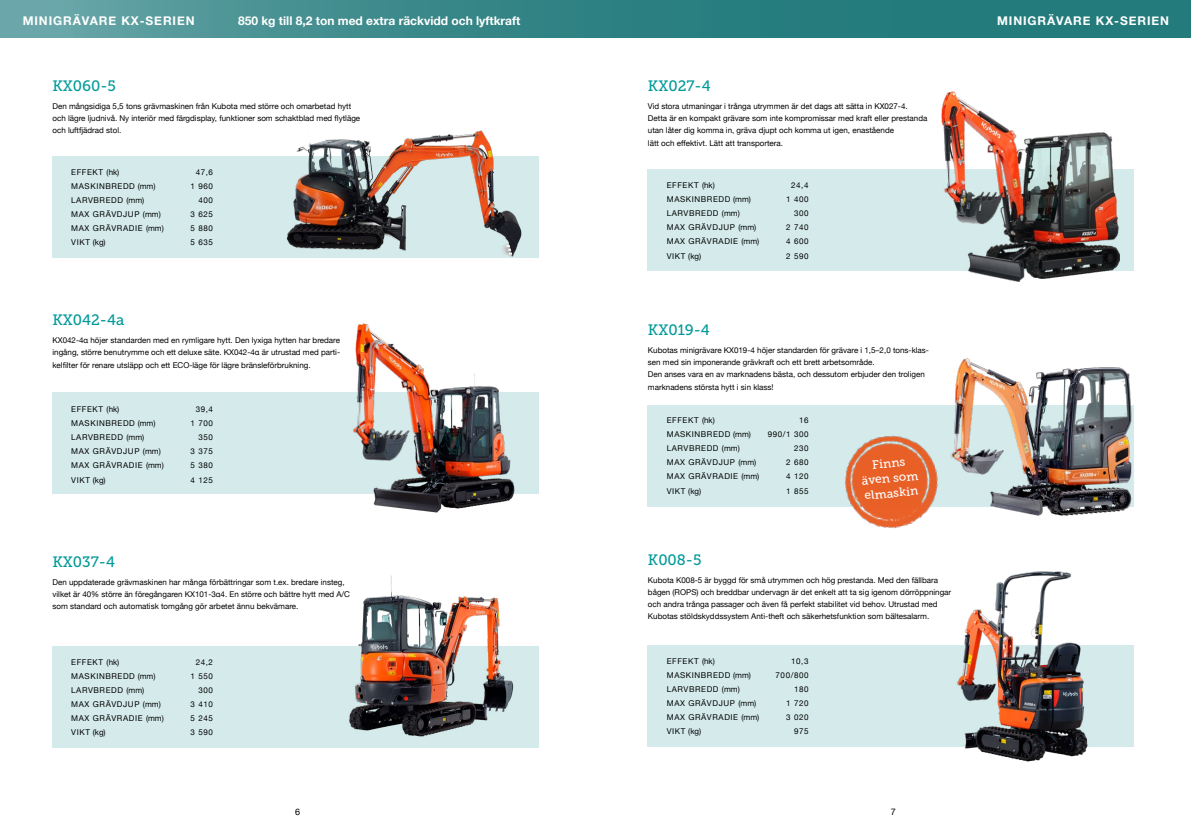
<style>
.page{position:relative;width:1191px;height:831px;background:#fff}
.page>*{position:absolute;margin:0;border:0;box-sizing:border-box;transform-origin:0 0}
.t1{font:15px "Museo Slab 500";color:#009a99}
.t2{font:700 12px "Helvetica Neue";color:#fff}
.t3{font:700 12px "Helvetica Neue";letter-spacing:.075em;color:#fff}
.t4{font:12px/15px "Museo Slab 500";color:#fff;text-align:center}
.t5{font:9px "Helvetica Neue";color:#000}
.t6{font:8px/12px "Helvetica Neue";color:#000}
.t7{font:8px "Helvetica Neue";letter-spacing:.075em;color:#000}
</style>
<div class="page">
<div style="left:642px;top:0;width:549px;height:38px;background:#247b7c"></div>
<img style="left:74px;top:0;width:568px;height:38px">
<div style="left:0;top:0;width:74px;height:38px;background:#6ba7aa"></div>
<div style="left:52px;top:392px;width:487px;height:101px;background:#d5ebeb"></div>
<div style="left:52px;top:156px;width:487px;height:101px;background:#d5ebeb"></div>
<div style="left:647px;top:645px;width:487px;height:101px;background:#d5ebeb"></div>
<img style="left:347px;top:323px;width:170px;height:190px">
<img style="left:283px;top:130px;width:243px;height:128px">
<img style="left:914px;top:571px;width:181px;height:191px">
<div style="left:52px;top:646px;width:487px;height:101px;background:#d5ebeb"></div>
<div style="left:647px;top:406px;width:487px;height:100px;background:#d5ebeb"></div>
<div style="left:647px;top:169px;width:487px;height:101px;background:#d5ebeb"></div>
<img style="left:349px;top:576px;width:165px;height:161px">
<img style="left:941px;top:91px;width:179px;height:190px">
<img style="left:930px;top:358px;width:204px;height:158px">
<img style="left:836px;top:425px;width:113px;height:104px">
<h2 class="t3" style="left:23px;top:11px;width:173px">MINIGRÄVARE KX-SERIEN</h2>
<h2 class="t3" style="left:997px;top:11px;width:173px">MINIGRÄVARE KX-SERIEN</h2>
<h2 class="t2" style="left:238px;top:11px;width:284px">850 kg till 8,2 ton med extra räckvidd och lyftkraft</h2>
<h1 class="t1" style="left:52px;top:77px;width:65px">KX060-5</h1>
<p class="t6" style="left:52px;top:100px;width:309px">Den mångsidiga 5,5 tons grävmaskinen från Kubota med större och omarbetad hytt och lägre ljudnivå. Ny interiör med färgdisplay, funktioner som schaktblad med flytläge och luftfjädrad stol.</p>
<p class="t7" style="left:71px;top:166px;width:50px">EFFEKT (hk)</p>
<p class="t6" style="left:196px;top:166px;width:19px">47,6</p>
<p class="t7" style="left:71px;top:180px;width:86px">MASKINBREDD (mm)</p>
<p class="t6" style="left:191px;top:180px;width:24px">1 960</p>
<p class="t7" style="left:71px;top:194px;width:74px">LARVBREDD (mm)</p>
<p class="t6" style="left:198px;top:194px;width:16px">400</p>
<p class="t7" style="left:71px;top:208px;width:91px">MAX GRÄVDJUP (mm)</p>
<p class="t6" style="left:191px;top:208px;width:24px">3 625</p>
<p class="t7" style="left:71px;top:222px;width:94px">MAX GRÄVRADIE (mm)</p>
<p class="t6" style="left:191px;top:222px;width:24px">5 880</p>
<p class="t6" style="left:71px;top:236px;width:36px">VIKT (kg)</p>
<p class="t6" style="left:191px;top:236px;width:24px">5 635</p>
<h1 class="t1" style="left:52px;top:311px;width:73px">KX042-4a</h1>
<p class="t6" style="left:52px;top:334px;width:289px">KX042-4α höjer standarden med en rymligare hytt. Den lyxiga hytten har bredare ingång, större benutrymme och ett deluxe säte. KX042-4α är utrustad med parti-</p>
<p class="t6" style="left:52px;top:359px;width:260px">kelfilter för renare utsläpp och ett ECO-läge för lägre bränsleförbrukning.</p>
<p class="t7" style="left:71px;top:403px;width:50px">EFFEKT (hk)</p>
<p class="t6" style="left:196px;top:403px;width:19px">39,4</p>
<p class="t7" style="left:71px;top:417px;width:86px">MASKINBREDD (mm)</p>
<p class="t6" style="left:191px;top:417px;width:24px">1 700</p>
<p class="t7" style="left:71px;top:431px;width:74px">LARVBREDD (mm)</p>
<p class="t6" style="left:198px;top:431px;width:16px">350</p>
<p class="t7" style="left:71px;top:445px;width:91px">MAX GRÄVDJUP (mm)</p>
<p class="t6" style="left:191px;top:445px;width:24px">3 375</p>
<p class="t7" style="left:71px;top:459px;width:94px">MAX GRÄVRADIE (mm)</p>
<p class="t6" style="left:191px;top:459px;width:24px">5 380</p>
<p class="t6" style="left:71px;top:474px;width:36px">VIKT (kg)</p>
<p class="t6" style="left:191px;top:474px;width:24px">4 125</p>
<h1 class="t1" style="left:52px;top:553px;width:64px">KX037-4</h1>
<p class="t6" style="left:52px;top:576px;width:299px">Den uppdaterade grävmaskinen har många förbättringar som t.ex. bredare insteg, vilket är 40% större än föregångaren KX101-3α4. En större och bättre hytt med A/C som standard och automatisk tomgång gör arbetet ännu bekvämare.</p>
<p class="t7" style="left:71px;top:656px;width:50px">EFFEKT (hk)</p>
<p class="t6" style="left:196px;top:656px;width:19px">24,2</p>
<p class="t7" style="left:71px;top:670px;width:86px">MASKINBREDD (mm)</p>
<p class="t6" style="left:191px;top:670px;width:24px">1 550</p>
<p class="t7" style="left:71px;top:684px;width:74px">LARVBREDD (mm)</p>
<p class="t6" style="left:198px;top:684px;width:16px">300</p>
<p class="t7" style="left:71px;top:698px;width:91px">MAX GRÄVDJUP (mm)</p>
<p class="t6" style="left:191px;top:698px;width:24px">3 410</p>
<p class="t7" style="left:71px;top:712px;width:94px">MAX GRÄVRADIE (mm)</p>
<p class="t6" style="left:191px;top:712px;width:24px">5 245</p>
<p class="t6" style="left:71px;top:726px;width:36px">VIKT (kg)</p>
<p class="t6" style="left:191px;top:726px;width:24px">3 590</p>
<h1 class="t1" style="left:648px;top:77px;width:64px">KX027-4</h1>
<p class="t6" style="left:648px;top:100px;width:281px">Vid stora utmaningar i trånga utrymmen är det dags att sätta in KX027-4.<br>Detta är en kompakt grävare som inte kompromissar med kraft eller prestanda utan låter dig komma in, gräva djupt och komma ut igen, enastående</p>
<p class="t6" style="left:648px;top:137px;width:137px">lätt och effektivt. Lätt att transportera.</p>
<p class="t7" style="left:667px;top:179px;width:50px">EFFEKT (hk)</p>
<p class="t6" style="left:791px;top:179px;width:19px">24,4</p>
<p class="t7" style="left:667px;top:193px;width:86px">MASKINBREDD (mm)</p>
<p class="t6" style="left:786px;top:193px;width:24px">1 400</p>
<p class="t7" style="left:667px;top:207px;width:74px">LARVBREDD (mm)</p>
<p class="t6" style="left:794px;top:207px;width:16px">300</p>
<p class="t7" style="left:667px;top:221px;width:91px">MAX GRÄVDJUP (mm)</p>
<p class="t6" style="left:786px;top:221px;width:24px">2 740</p>
<p class="t7" style="left:667px;top:235px;width:94px">MAX GRÄVRADIE (mm)</p>
<p class="t6" style="left:786px;top:235px;width:24px">4 600</p>
<p class="t6" style="left:667px;top:250px;width:36px">VIKT (kg)</p>
<p class="t6" style="left:786px;top:250px;width:24px">2 590</p>
<h1 class="t1" style="left:648px;top:322px;width:63px">KX019-4</h1>
<p class="t6" style="left:648px;top:345px;width:282px">Kubotas minigrävare KX019-4 höjer standarden för grävare i 1,5–2,0 tons-klas&shy;sen med sin imponerande grävkraft och ett brett arbetsområde.<br>Den anses vara en av marknadens bästa, och dessutom erbjuder den troligen</p>
<p class="t6" style="left:648px;top:382px;width:127px">marknadens största hytt i sin klass!</p>
<p class="t7" style="left:667px;top:415px;width:50px">EFFEKT (hk)</p>
<p class="t6" style="left:799px;top:415px;width:11px">16</p>
<p class="t7" style="left:667px;top:429px;width:86px">MASKINBREDD (mm)</p>
<p class="t6" style="left:767px;top:429px;width:42px">990/1 300</p>
<p class="t7" style="left:667px;top:443px;width:74px">LARVBREDD (mm)</p>
<p class="t6" style="left:794px;top:443px;width:16px">230</p>
<p class="t7" style="left:667px;top:457px;width:91px">MAX GRÄVDJUP (mm)</p>
<p class="t6" style="left:786px;top:457px;width:24px">2 680</p>
<p class="t7" style="left:667px;top:471px;width:94px">MAX GRÄVRADIE (mm)</p>
<p class="t6" style="left:786px;top:471px;width:24px">4 120</p>
<p class="t6" style="left:667px;top:486px;width:36px">VIKT (kg)</p>
<p class="t6" style="left:786px;top:486px;width:24px">1 855</p>
<h2 class="t4" style="left:860px;top:458px;width:58px;rotate:-5deg">Finns även som elmaskin</h2>
<h1 class="t1" style="left:648px;top:551px;width:55px">K008-5</h1>
<p class="t6" style="left:648px;top:574px;width:305px">Kubota K008-5 är byggd för små utrymmen och hög prestanda. Med den fällbara bågen (ROPS) och breddbar undervagn är det enkelt att ta sig igenom dörröppningar och andra trånga passager och även få perfekt stabilitet vid behov. Utrustad med Kubotas stöldskyddssystem Anti-theft och säkerhetsfunktion som bältesalarm.</p>
<p class="t7" style="left:667px;top:655px;width:50px">EFFEKT (hk)</p>
<p class="t6" style="left:791px;top:655px;width:19px">10,3</p>
<p class="t7" style="left:667px;top:669px;width:86px">MASKINBREDD (mm)</p>
<p class="t6" style="left:775px;top:669px;width:34px">700/800</p>
<p class="t7" style="left:667px;top:683px;width:74px">LARVBREDD (mm)</p>
<p class="t6" style="left:794px;top:683px;width:16px">180</p>
<p class="t7" style="left:667px;top:697px;width:91px">MAX GRÄVDJUP (mm)</p>
<p class="t6" style="left:786px;top:697px;width:24px">1 720</p>
<p class="t7" style="left:667px;top:711px;width:94px">MAX GRÄVRADIE (mm)</p>
<p class="t6" style="left:786px;top:711px;width:24px">3 020</p>
<p class="t6" style="left:667px;top:725px;width:36px">VIKT (kg)</p>
<p class="t6" style="left:794px;top:725px;width:16px">975</p>
<p class="t5" style="left:295px;top:805px;width:7px">6</p>
<p class="t5" style="left:890px;top:805px;width:7px">7</p>
</div>
